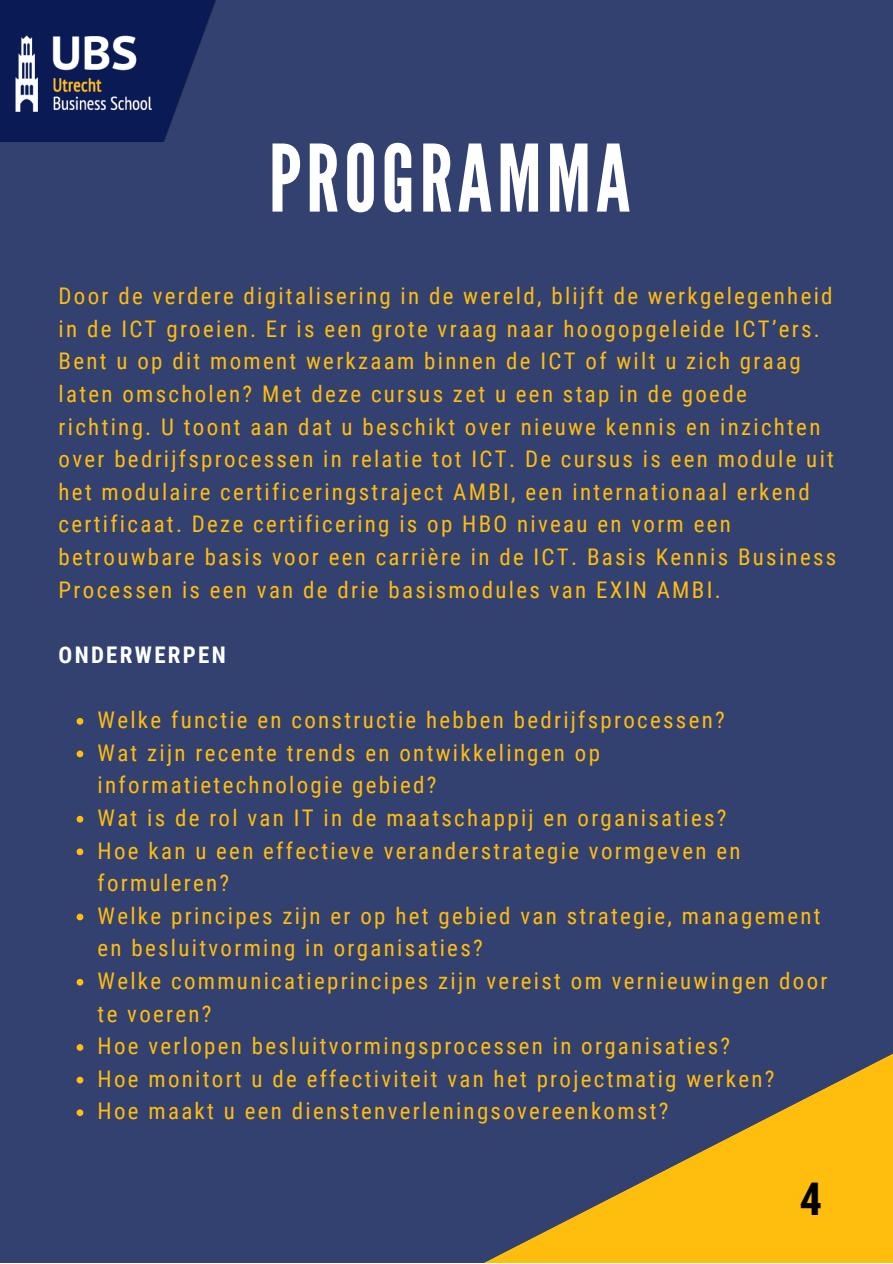
<style>
.page{position:relative;width:893px;height:1264px;background:#fff}
.page>*{position:absolute;margin:0;border:0;box-sizing:border-box;transform-origin:0 0}
.t1{font:92.55px "League Gothic";letter-spacing:.05em;color:#fff}
.t2{font:700 45px "Roboto Condensed";color:#000}
.t3{font:22.95px/32.5px "Roboto Condensed";letter-spacing:.1em;color:#ffbd0d}
.t4{font:700 22.95px "Roboto Condensed";letter-spacing:.1em;color:#fff}
</style>
<div class="page">
<div style="left:0;top:0;width:892px;height:1262px;background:#334171"></div>
<svg style="left:77px;top:718px;width:6px;height:6px"></svg>
<svg style="left:77px;top:750px;width:6px;height:7px"></svg>
<svg style="left:77px;top:815px;width:6px;height:7px"></svg>
<svg style="left:77px;top:848px;width:6px;height:7px"></svg>
<svg style="left:77px;top:913px;width:6px;height:7px"></svg>
<svg style="left:77px;top:978px;width:6px;height:7px"></svg>
<svg style="left:77px;top:1044px;width:6px;height:6px"></svg>
<svg style="left:77px;top:1076px;width:6px;height:7px"></svg>
<svg style="left:77px;top:1109px;width:6px;height:7px"></svg>
<svg style="left:486px;top:1054px;width:406px;height:208px"></svg>
<img style="left:0;top:0;width:216px;height:142px">
<h1 class="t1" style="left:269px;top:125px;width:363px">PROGRAMMA</h1>
<p class="t3" style="left:59px;top:280px;width:779px">Door de verdere digitalisering in de wereld, blijft de werkgelegenheid in de ICT groeien. Er is een grote vraag naar hoogopgeleide ICT’ers.<br>Bent u op dit moment werkzaam binnen de ICT of wilt u zich graag laten omscholen? Met deze cursus zet u een stap in de goede richting. U toont aan dat u beschikt over nieuwe kennis en inzichten over bedrijfsprocessen in relatie tot ICT. De cursus is een module uit het modulaire certificeringstraject AMBI, een internationaal erkend certificaat. Deze certificering is op HBO niveau en vorm een betrouwbare basis voor een carrière in de ICT. Basis Kennis Business Processen is een van de drie basismodules van EXIN AMBI.</p>
<p class="t4" style="left:59px;top:641px;width:169px">ONDERWERPEN</p>
<p class="t3" style="left:98px;top:704px;width:731px">Welke functie en constructie hebben bedrijfsprocessen?<br>Wat zijn recente trends en ontwikkelingen op informatietechnologie gebied?<br>Wat is de rol van IT in de maatschappij en organisaties?<br>Hoe kan u een effectieve veranderstrategie vormgeven en formuleren?<br>Welke principes zijn er op het gebied van strategie, management en besluitvorming in organisaties?<br>Welke communicatieprincipes zijn vereist om vernieuwingen door te voeren?<br>Hoe verlopen besluitvormingsprocessen in organisaties?<br>Hoe monitort u de effectiviteit van het projectmatig werken?<br>Hoe maakt u een dienstenverleningsovereenkomst?</p>
<h2 class="t2" style="left:799px;top:1172px;width:24px">4</h2>
</div>
